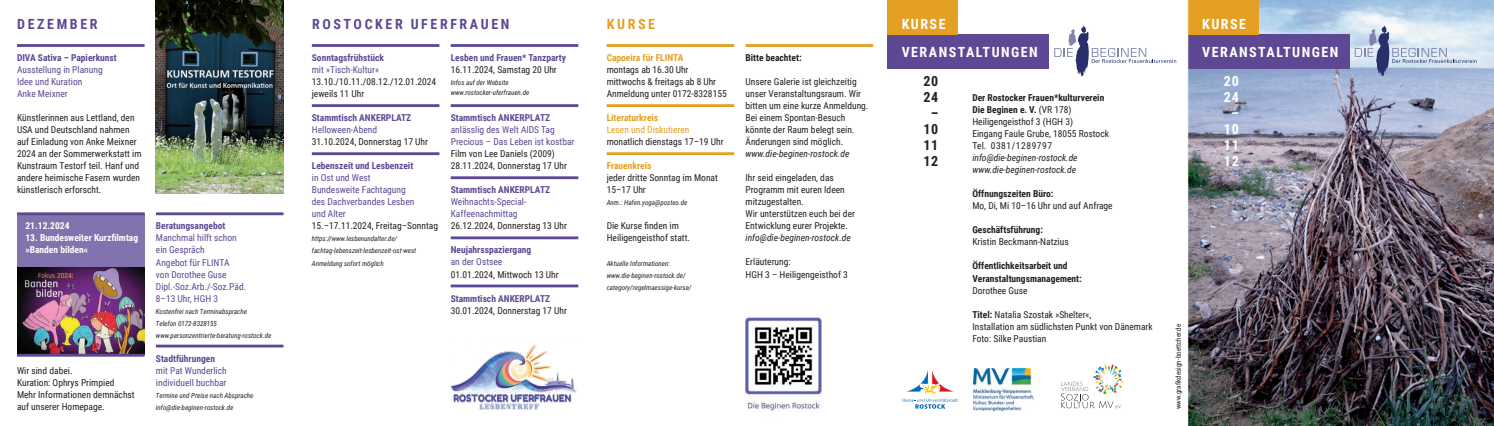
<style>
.page{position:relative;width:1494px;height:426px;background:#fff}
.page>*{position:absolute;margin:0;border:0;box-sizing:border-box;transform-origin:0 0}
.t1{font:700 14px/16px "Roboto Condensed";letter-spacing:.105em;color:#fff}
.t2{font:700 14px "Roboto Condensed";letter-spacing:.185em;color:#5e4893}
.t3{font:700 14px/16px "Roboto Condensed";letter-spacing:.05em;color:#231f20;text-align:center}
.t4{font:700 14px "Roboto Condensed";letter-spacing:.185em;color:#e3a023}
.t5{font:9.5px/12px "Roboto Condensed";color:#231f20}
.t6{font:9.5px/12px "Roboto Condensed";color:#5e4893}
.t7{font:700 9.5px "Roboto Condensed";color:#5e4893}
.t8{font:italic 9.5px/12px "Roboto Condensed";color:#231f20}
.t9{font:700 9.5px/12px "Roboto Condensed";color:#231f20}
.t10{font:700 9.5px/12px "Roboto Condensed";color:#fff}
.t11{font:700 9.5px "Roboto Condensed";color:#e3a023}
.t12{font:9.5px "Roboto Condensed";color:#e3a023}
.t13{font:italic 7px/12px "Roboto Condensed";color:#231f20}
.t14{font:7px "Roboto Condensed";color:#231f20}
.s1{font-weight:700}
</style>
<div class="page">
<img style="left:17px;top:266px;width:128px;height:87px">
<img style="left:1189px;top:0;width:305px;height:425px">
<div style="left:17px;top:213px;width:128px;height:53px;background:#8272ad"></div>
<div style="left:1188px;top:34px;width:161px;height:34px;background:#5e4893"></div>
<div style="left:887px;top:34px;width:162px;height:34px;background:#5e4893"></div>
<div style="left:1188px;top:0;width:71px;height:34px;background:#e3a023"></div>
<div style="left:887px;top:0;width:71px;height:34px;background:#e3a023"></div>
<img style="left:973px;top:368px;width:60px;height:41px">
<svg style="left:1061px;top:364px;width:62px;height:44px"></svg>
<svg style="left:903px;top:370px;width:55px;height:38px"></svg>
<svg style="left:1355px;top:26px;width:122px;height:51px"></svg>
<div style="left:1052px;top:24px;width:140px;height:68px;background:#fff"></div>
<svg style="left:1054px;top:26px;width:122px;height:51px"></svg>
<svg style="left:1188px;top:0;width:1px;height:426px"></svg>
<hr style="left:312px;top:44px;width:127px;height:3px;background:#5e4893">
<hr style="left:312px;top:104px;width:127px;height:3px;background:#5e4893">
<hr style="left:312px;top:152px;width:127px;height:3px;background:#5e4893">
<hr style="left:451px;top:44px;width:127px;height:3px;background:#5e4893">
<hr style="left:451px;top:104px;width:127px;height:3px;background:#5e4893">
<hr style="left:451px;top:176px;width:127px;height:3px;background:#5e4893">
<hr style="left:451px;top:236px;width:127px;height:3px;background:#5e4893">
<hr style="left:451px;top:284px;width:127px;height:3px;background:#5e4893">
<img style="left:450px;top:343px;width:127px;height:67px">
<hr style="left:607px;top:44px;width:127px;height:3px;background:#e3a023">
<hr style="left:607px;top:104px;width:127px;height:3px;background:#e3a023">
<hr style="left:607px;top:152px;width:127px;height:3px;background:#e3a023">
<hr style="left:746px;top:44px;width:127px;height:3px;background:#e3a023">
<img style="left:745px;top:315px;width:77px;height:96px">
<hr style="left:17px;top:44px;width:128px;height:3px;background:#5e4893">
<hr style="left:17px;top:212px;width:128px;height:3px;background:#5e4893">
<hr style="left:17px;top:353px;width:128px;height:3px;background:#5e4893">
<hr style="left:156px;top:212px;width:127px;height:3px;background:#5e4893">
<hr style="left:156px;top:344px;width:127px;height:3px;background:#5e4893">
<img style="left:156px;top:0;width:127px;height:193px">
<h1 class="t2" style="left:17px;top:14px;width:82px">DEZEMBER</h1>
<h1 class="t2" style="left:312px;top:14px;width:199px">ROSTOCKER UFERFRAUEN</h1>
<h1 class="t4" style="left:607px;top:14px;width:50px">KURSE</h1>
<p class="t7" style="left:17px;top:51px;width:101px">DIVA Sativa – Papierkunst</p>
<p class="t6" style="left:17px;top:63px;width:87px">Ausstellung in Planung<br>Idee und Kuration<br>Anke Meixner</p>
<p class="t5" style="left:17px;top:111px;width:126px">Künstlerinnen aus Lettland, den<br>USA und Deutschland nahmen auf Einladung von Anke Meixner<br>2024 an der Sommerwerkstatt im<br>Kunstraum Testorf teil. Hanf und andere heimische Fasern wurden künstlerisch erforscht.</p>
<p class="t10" style="left:26px;top:219px;width:45px">21.12.2024</p>
<p class="t10" style="left:26px;top:231px;width:114px">13. Bundesweiter Kurzfilmtag »Banden bilden«</p>
<p class="t5" style="left:17px;top:363px;width:119px">Wir sind dabei.<br>Kuration: Ophrys Primpied<br>Mehr Informationen demnächst auf unserer Homepage.</p>
<p class="t7" style="left:156px;top:219px;width:71px">Beratungsangebot</p>
<p class="t6" style="left:156px;top:231px;width:92px">Manchmal hilft schon ein Gespräch<br>Angebot für FLINTA<br>von Dorothee Guse<br>Dipl.-Soz.Arb./-Soz.Päd.<br>8–13 Uhr, HGH 3</p>
<p class="t13" style="left:156px;top:304px;width:117px">Kostenfrei nach Terminabsprache<br>Telefon 0172-8328155 www.personzentrierte-beratung-rostock.de</p>
<p class="t7" style="left:156px;top:351px;width:61px">Stadtführungen</p>
<p class="t6" style="left:156px;top:363px;width:72px">mit Pat Wunderlich individuell buchbar</p>
<p class="t13" style="left:156px;top:388px;width:99px">Termine und Preise nach Absprache info@die-beginen-rostock.de</p>
<p class="t7" style="left:312px;top:51px;width:74px">Sonntagsfrühstück</p>
<p class="t6" style="left:312px;top:63px;width:69px">mit »Tisch-Kultur«</p>
<p class="t5" style="left:312px;top:75px;width:126px">13.10./10.11./08.12./12.01.2024 jeweils 11 Uhr</p>
<p class="t7" style="left:312px;top:111px;width:101px">Stammtisch ANKERPLATZ</p>
<p class="t6" style="left:312px;top:123px;width:67px">Helloween-Abend</p>
<p class="t5" style="left:312px;top:135px;width:118px">31.10.2024, Donnerstag 17 Uhr</p>
<p class="t7" style="left:312px;top:159px;width:103px">Lebenszeit und Lesbenzeit</p>
<p class="t6" style="left:312px;top:171px;width:104px">in Ost und West<br>Bundesweite Fachtagung des Dachverbandes Lesben und Alter</p>
<p class="t5" style="left:312px;top:219px;width:128px">15.–17.11.2024, Freitag–Sonntag</p>
<p class="t13" style="left:312px;top:232px;width:106px">https://www.lesbenundalter.de/ fachtag-lebenszeit-lesbenzeit-ost-west<br>Anmeldung sofort möglich</p>
<p class="t7" style="left:451px;top:51px;width:117px">Lesben und Frauen* Tanzparty</p>
<p class="t5" style="left:451px;top:63px;width:108px">16.11.2024, Samstag 20 Uhr</p>
<p class="t13" style="left:451px;top:77px;width:80px;line-height:10px">Infos auf der Website www.rostocker-uferfrauen.de</p>
<p class="t7" style="left:451px;top:111px;width:101px">Stammtisch ANKERPLATZ</p>
<p class="t6" style="left:451px;top:123px;width:125px">anlässlig des Welt AIDS Tag<br>Precious – Das Leben ist kostbar</p>
<p class="t5" style="left:451px;top:147px;width:118px">Film von Lee Daniels (2009)<br>28.11.2024, Donnerstag 17 Uhr</p>
<p class="t7" style="left:451px;top:183px;width:101px">Stammtisch ANKERPLATZ</p>
<p class="t6" style="left:451px;top:195px;width:77px">Weihnachts-Special-<br>Kaffeenachmittag</p>
<p class="t5" style="left:451px;top:219px;width:118px">26.12.2024, Donnerstag 13 Uhr</p>
<p class="t7" style="left:451px;top:243px;width:82px">Neujahrsspaziergang</p>
<p class="t6" style="left:451px;top:255px;width:53px">an der Ostsee</p>
<p class="t5" style="left:451px;top:267px;width:110px">01.01.2024, Mittwoch 13 Uhr</p>
<p class="t7" style="left:451px;top:291px;width:101px">Stammtisch ANKERPLATZ</p>
<p class="t5" style="left:451px;top:303px;width:118px">30.01.2024, Donnerstag 17 Uhr</p>
<p class="t11" style="left:607px;top:51px;width:78px">Capoeira für FLINTA</p>
<p class="t5" style="left:607px;top:63px;width:122px">montags ab 16.30 Uhr mittwochs &amp; freitags ab 8 Uhr<br>Anmeldung unter 0172-8328155</p>
<p class="t11" style="left:607px;top:111px;width:53px">Literaturkreis</p>
<p class="t12" style="left:607px;top:123px;width:84px">Lesen und Diskutieren</p>
<p class="t5" style="left:607px;top:135px;width:118px">monatlich dienstags 17–19 Uhr</p>
<p class="t11" style="left:607px;top:159px;width:46px">Frauenkreis</p>
<p class="t5" style="left:607px;top:171px;width:113px">jeder dritte Sonntag im Monat<br>15–17 Uhr</p>
<p class="t13" style="left:607px;top:196px;width:82px">Anm.: Hafen.yoga@posteo.de</p>
<p class="t5" style="left:607px;top:219px;width:85px">Die Kurse finden im<br>Heiligengeisthof statt.</p>
<p class="t13" style="left:607px;top:256px;width:86px">Aktuelle Informationen: www.die-beginen-rostock.de/ category/regelmaessige-kurse/</p>
<p class="t9" style="left:746px;top:51px;width:58px">Bitte beachtet:</p>
<p class="t5" style="left:746px;top:75px;width:124px">Unsere Galerie ist gleichzeitig unser Veranstaltungsraum. Wir bitten um eine kurze Anmeldung.<br>Bei einem Spontan-Besuch könnte der Raum belegt sein.<br>Änderungen sind möglich.</p>
<p class="t8" style="left:746px;top:147px;width:105px">www.die-beginen-rostock.de</p>
<p class="t5" style="left:746px;top:171px;width:111px">Ihr seid eingeladen, das<br>Programm mit euren Ideen mitzugestalten.<br>Wir unterstützen euch bei der<br>Entwicklung eurer Projekte.</p>
<p class="t8" style="left:746px;top:231px;width:107px">info@die-beginen-rostock.de</p>
<p class="t5" style="left:746px;top:255px;width:104px">Erläuterung:<br>HGH 3 – Heiligengeisthof 3</p>
<h1 class="t1" style="left:902px;top:10px;width:138px;line-height:28px">KURSE<br>VERANSTALTUNGEN</h1>
<h1 class="t3" style="left:923px;top:72px;width:16px">20<br>24 –<br>10<br>11<br>12</h1>
<p class="t5" style="left:972px;top:91px;width:138px"><span class="s1">Der Rostocker Frauen*kulturverein<br>Die Beginen e. V.</span> (VR 178)<br>Heiligengeisthof 3 (HGH 3)<br>Eingang Faule Grube, 18055 Rostock<br>Tel. 0381/1289797</p>
<p class="t8" style="left:972px;top:151px;width:107px">info@die-beginen-rostock.de www.die-beginen-rostock.de</p>
<p class="t9" style="left:972px;top:187px;width:82px">Öffnungszeiten Büro:</p>
<p class="t5" style="left:972px;top:199px;width:142px">Mo, Di, Mi 10–16 Uhr und auf Anfrage</p>
<p class="t9" style="left:972px;top:223px;width:72px">Geschäftsführung:</p>
<p class="t5" style="left:972px;top:235px;width:98px">Kristin Beckmann-Natzius</p>
<p class="t9" style="left:972px;top:259px;width:111px">Öffentlichkeitsarbeit und<br>Veranstaltungsmanagement:</p>
<p class="t5" style="left:972px;top:283px;width:57px">Dorothee Guse</p>
<p class="t5" style="left:972px;top:307px;width:182px"><span class="s1">Titel:</span> Natalia Szostak »Shelter«,<br>Installation am südlichsten Punkt von Dänemark<br>Foto: Silke Paustian</p>
<h1 class="t1" style="left:1202px;top:10px;width:138px;line-height:28px">KURSE<br>VERANSTALTUNGEN</h1>
<h1 class="t1" style="left:1224px;top:72px;width:16px;text-align:center">20<br>24 –<br>10<br>11<br>12</h1>
<p class="t14" style="left:1173px;top:408px;width:87px;rotate:-90deg">www.grafikdesign-boettcher.de</p>
</div>
